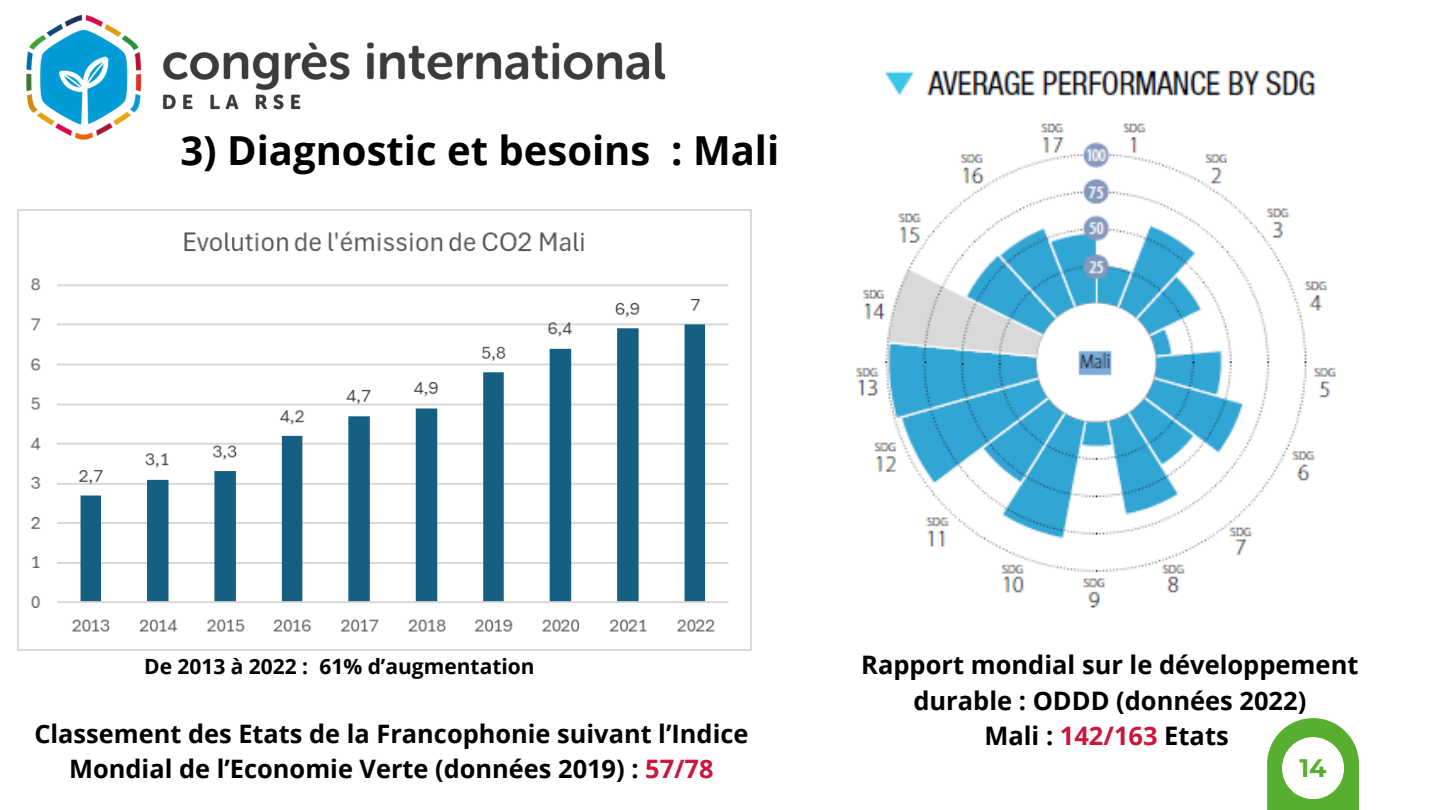
<style>
.page{position:relative;width:1440px;height:810px;background:#fff}
.page>*{position:absolute;margin:0;border:0;box-sizing:border-box;transform-origin:0 0}
.t1{font:700 40px "Open Sans";color:#000}
.t2{font:700 25.5px/35.2px "Open Sans";color:#000;text-align:center}
.t3{font:700 25.4px "Open Sans";color:#000}
.t4{font:700 25.2px "Montserrat";color:#58af2f}
.t5{font:700 21px "Open Sans";color:#000}
.s1{color:#cd163b}
</style>
<div class="page">
<svg style="left:1267px;top:718px;width:92px;height:92px;fill:#58af2f"></svg>
<div style="left:1282px;top:737px;width:62px;height:62px;background:#fff;border-radius:50%"></div>
<img style="left:26px;top:14px;width:640px;height:126px">
<img style="left:855px;top:70px;width:482px;height:538px">
<img style="left:18px;top:209px;width:733px;height:441px">
<p class="t1" style="left:180px;top:123px;width:600px">3) Diagnostic et besoins : Mali</p>
<h2 class="t5" style="left:144px;top:651px;width:392px">De 2013 à 2022 : 61% d’augmentation</h2>
<h2 class="t2" style="left:861px;top:647px;width:499px">Rapport mondial sur le développement durable : ODDD (données 2022)</h2>
<p class="t3" style="left:34px;top:715px;width:716px">Classement des Etats de la Francophonie suivant l’Indice</p>
<h2 class="t2" style="left:984px;top:718px;width:246px">Mali : <span class="s1">142/163</span> Etats</h2>
<p class="t3" style="left:69px;top:751px;width:646px">Mondial de l’Economie Verte (données 2019) : <span class="s1">57/78</span></p>
<p class="t4" style="left:1299px;top:752px;width:29px">14</p>
</div>
